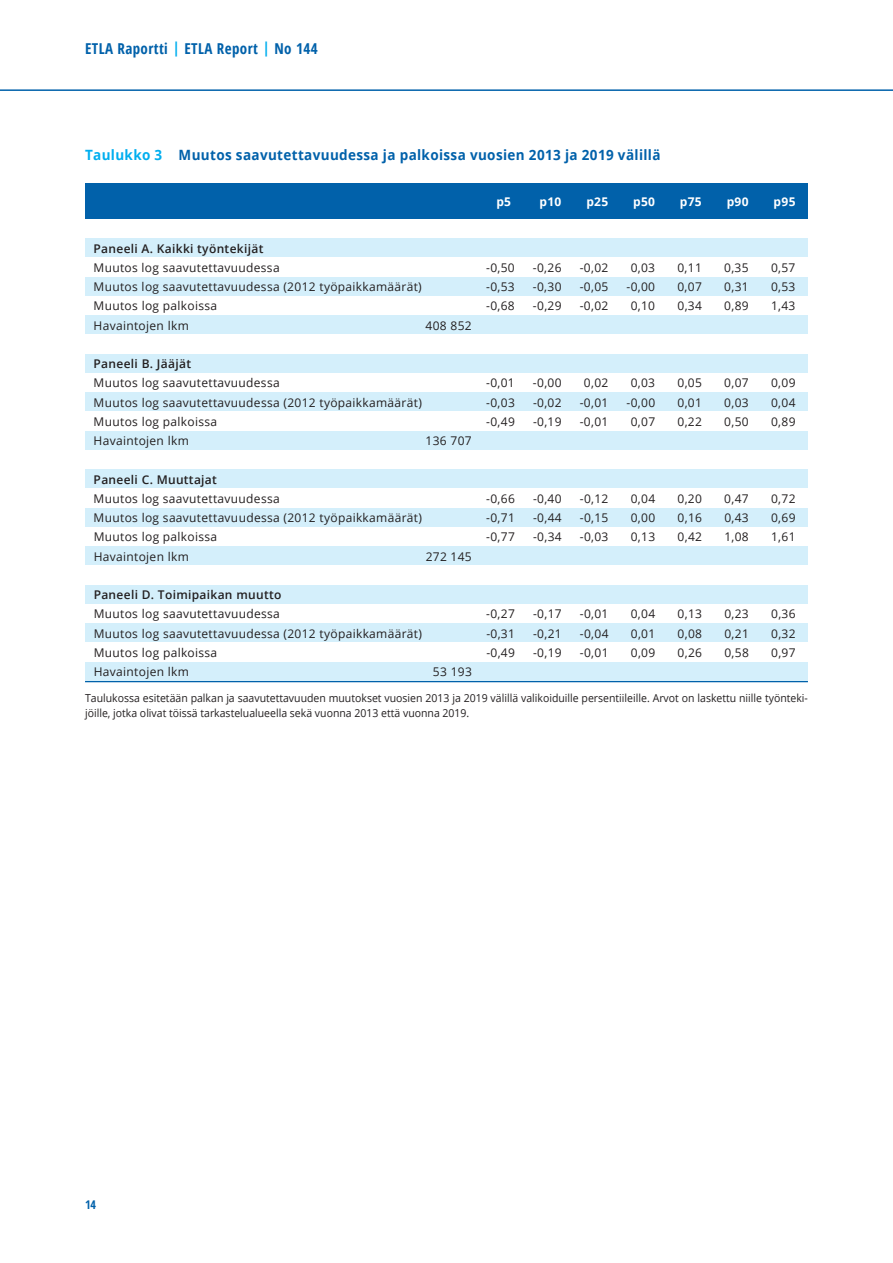
<style>
.page{position:relative;width:893px;height:1263px;background:#fff}
.page>*{position:absolute;margin:0;border:0;box-sizing:border-box;transform-origin:0 0}
.t1{font:700 condensed 15px "Open Sans";letter-spacing:.025em;color:#0161aa}
.t2{font:700 14.1px "Open Sans";letter-spacing:.025em;color:#0161aa;scale:.95 1}
.t3{font:12px "Open Sans";letter-spacing:.025em;color:#231f20}
.t4{font:600 12px "Open Sans";letter-spacing:.025em;color:#231f20}
.t5{font:700 12px "Open Sans";letter-spacing:.025em;color:#fff}
.t6{font:700 condensed 12px "Open Sans";color:#0161aa}
.t7{font:10.95px/15px "Open Sans";color:#231f20;scale:.95 1}
.s1{color:#00aeef}
</style>
<div class="page">
<hr style="left:0;top:89px;width:893px;height:2px;background:#0161aa">
<div style="left:85px;top:392px;width:723px;height:19px;background:#d4effb"></div>
<div style="left:85px;top:431px;width:723px;height:19px;background:#d4effb"></div>
<hr style="left:85px;top:681px;width:723px;height:1px;background:#0161aa">
<div style="left:85px;top:238px;width:723px;height:19px;background:#d4effb"></div>
<div style="left:85px;top:277px;width:723px;height:19px;background:#d4effb"></div>
<div style="left:85px;top:315px;width:723px;height:19px;background:#d4effb"></div>
<div style="left:85px;top:354px;width:723px;height:19px;background:#d4effb"></div>
<div style="left:85px;top:469px;width:723px;height:19px;background:#d4effb"></div>
<div style="left:85px;top:508px;width:723px;height:19px;background:#d4effb"></div>
<div style="left:85px;top:546px;width:723px;height:19px;background:#d4effb"></div>
<div style="left:85px;top:183px;width:723px;height:36px;background:#0161aa"></div>
<div style="left:85px;top:585px;width:723px;height:19px;background:#d4effb"></div>
<div style="left:85px;top:623px;width:723px;height:19px;background:#d4effb"></div>
<div style="left:85px;top:662px;width:723px;height:19px;background:#d4effb"></div>
<p class="t1" style="left:85px;top:38px;width:234px">ETLA Raportti <span class="s1">|</span> ETLA Report <span class="s1">|</span> No 144</p>
<p class="t2" style="left:85px;top:145px;width:607px"><span class="s1">Taulukko 3</span> Muutos saavutettavuudessa ja palkoissa vuosien 2013 ja 2019 välillä</p>
<p class="t5" style="left:496px;top:193px;width:16px">p5</p>
<p class="t5" style="left:540px;top:193px;width:23px">p10</p>
<p class="t5" style="left:586px;top:193px;width:23px">p25</p>
<p class="t5" style="left:633px;top:193px;width:23px">p50</p>
<p class="t5" style="left:680px;top:193px;width:23px">p75</p>
<p class="t5" style="left:727px;top:193px;width:23px">p90</p>
<p class="t5" style="left:774px;top:193px;width:23px">p95</p>
<p class="t4" style="left:94px;top:240px;width:171px">Paneeli A. Kaikki työntekijät</p>
<p class="t3" style="left:94px;top:259px;width:188px">Muutos log saavutettavuudessa</p>
<p class="t3" style="left:486px;top:259px;width:30px">-0,50</p>
<p class="t3" style="left:533px;top:259px;width:30px">-0,26</p>
<p class="t3" style="left:580px;top:259px;width:30px">-0,02</p>
<p class="t3" style="left:631px;top:259px;width:26px">0,03</p>
<p class="t3" style="left:677px;top:259px;width:26px">0,11</p>
<p class="t3" style="left:724px;top:259px;width:26px">0,35</p>
<p class="t3" style="left:771px;top:259px;width:26px">0,57</p>
<p class="t3" style="left:94px;top:279px;width:330px">Muutos log saavutettavuudessa (2012 työpaikkamäärät)</p>
<p class="t3" style="left:486px;top:279px;width:30px">-0,53</p>
<p class="t3" style="left:533px;top:279px;width:30px">-0,30</p>
<p class="t3" style="left:580px;top:279px;width:30px">-0,05</p>
<p class="t3" style="left:626px;top:279px;width:30px">-0,00</p>
<p class="t3" style="left:677px;top:279px;width:26px">0,07</p>
<p class="t3" style="left:724px;top:279px;width:26px">0,31</p>
<p class="t3" style="left:771px;top:279px;width:26px">0,53</p>
<p class="t3" style="left:94px;top:298px;width:125px">Muutos log palkoissa</p>
<p class="t3" style="left:486px;top:298px;width:30px">-0,68</p>
<p class="t3" style="left:533px;top:298px;width:30px">-0,29</p>
<p class="t3" style="left:580px;top:298px;width:30px">-0,02</p>
<p class="t3" style="left:631px;top:298px;width:26px">0,10</p>
<p class="t3" style="left:677px;top:298px;width:26px">0,34</p>
<p class="t3" style="left:724px;top:298px;width:26px">0,89</p>
<p class="t3" style="left:771px;top:298px;width:26px">1,43</p>
<p class="t3" style="left:94px;top:317px;width:97px">Havaintojen lkm</p>
<p class="t3" style="left:426px;top:317px;width:48px">408 852</p>
<p class="t4" style="left:94px;top:356px;width:99px">Paneeli B. Jääjät</p>
<p class="t3" style="left:94px;top:375px;width:188px">Muutos log saavutettavuudessa</p>
<p class="t3" style="left:486px;top:375px;width:30px">-0,01</p>
<p class="t3" style="left:533px;top:375px;width:30px">-0,00</p>
<p class="t3" style="left:584px;top:375px;width:26px">0,02</p>
<p class="t3" style="left:631px;top:375px;width:26px">0,03</p>
<p class="t3" style="left:677px;top:375px;width:26px">0,05</p>
<p class="t3" style="left:724px;top:375px;width:26px">0,07</p>
<p class="t3" style="left:771px;top:375px;width:26px">0,09</p>
<p class="t3" style="left:94px;top:394px;width:330px">Muutos log saavutettavuudessa (2012 työpaikkamäärät)</p>
<p class="t3" style="left:486px;top:394px;width:30px">-0,03</p>
<p class="t3" style="left:533px;top:394px;width:30px">-0,02</p>
<p class="t3" style="left:580px;top:394px;width:30px">-0,01</p>
<p class="t3" style="left:627px;top:394px;width:30px">-0,00</p>
<p class="t3" style="left:677px;top:394px;width:26px">0,01</p>
<p class="t3" style="left:724px;top:394px;width:26px">0,03</p>
<p class="t3" style="left:771px;top:394px;width:26px">0,04</p>
<p class="t3" style="left:94px;top:413px;width:125px">Muutos log palkoissa</p>
<p class="t3" style="left:486px;top:413px;width:30px">-0,49</p>
<p class="t3" style="left:533px;top:413px;width:30px">-0,19</p>
<p class="t3" style="left:580px;top:413px;width:30px">-0,01</p>
<p class="t3" style="left:631px;top:413px;width:26px">0,07</p>
<p class="t3" style="left:677px;top:413px;width:26px">0,22</p>
<p class="t3" style="left:724px;top:413px;width:26px">0,50</p>
<p class="t3" style="left:771px;top:413px;width:26px">0,89</p>
<p class="t3" style="left:94px;top:433px;width:97px">Havaintojen lkm</p>
<p class="t3" style="left:426px;top:433px;width:48px">136 707</p>
<p class="t4" style="left:94px;top:471px;width:125px">Paneeli C. Muuttajat</p>
<p class="t3" style="left:94px;top:490px;width:188px">Muutos log saavutettavuudessa</p>
<p class="t3" style="left:486px;top:490px;width:30px">-0,66</p>
<p class="t3" style="left:533px;top:490px;width:30px">-0,40</p>
<p class="t3" style="left:580px;top:490px;width:30px">-0,12</p>
<p class="t3" style="left:631px;top:490px;width:26px">0,04</p>
<p class="t3" style="left:677px;top:490px;width:26px">0,20</p>
<p class="t3" style="left:724px;top:490px;width:26px">0,47</p>
<p class="t3" style="left:771px;top:490px;width:26px">0,72</p>
<p class="t3" style="left:94px;top:510px;width:330px">Muutos log saavutettavuudessa (2012 työpaikkamäärät)</p>
<p class="t3" style="left:486px;top:510px;width:30px">-0,71</p>
<p class="t3" style="left:533px;top:510px;width:30px">-0,44</p>
<p class="t3" style="left:580px;top:510px;width:30px">-0,15</p>
<p class="t3" style="left:631px;top:510px;width:26px">0,00</p>
<p class="t3" style="left:678px;top:510px;width:26px">0,16</p>
<p class="t3" style="left:724px;top:510px;width:26px">0,43</p>
<p class="t3" style="left:771px;top:510px;width:26px">0,69</p>
<p class="t3" style="left:94px;top:529px;width:125px">Muutos log palkoissa</p>
<p class="t3" style="left:486px;top:529px;width:30px">-0,77</p>
<p class="t3" style="left:533px;top:529px;width:30px">-0,34</p>
<p class="t3" style="left:580px;top:529px;width:30px">-0,03</p>
<p class="t3" style="left:631px;top:529px;width:26px">0,13</p>
<p class="t3" style="left:678px;top:529px;width:26px">0,42</p>
<p class="t3" style="left:724px;top:529px;width:26px">1,08</p>
<p class="t3" style="left:771px;top:529px;width:26px">1,61</p>
<p class="t3" style="left:94px;top:548px;width:97px">Havaintojen lkm</p>
<p class="t3" style="left:426px;top:548px;width:48px">272 145</p>
<p class="t4" style="left:94px;top:587px;width:189px">Paneeli D. Toimipaikan muutto</p>
<p class="t3" style="left:94px;top:606px;width:188px">Muutos log saavutettavuudessa</p>
<p class="t3" style="left:486px;top:606px;width:30px">-0,27</p>
<p class="t3" style="left:533px;top:606px;width:30px">-0,17</p>
<p class="t3" style="left:580px;top:606px;width:30px">-0,01</p>
<p class="t3" style="left:631px;top:606px;width:26px">0,04</p>
<p class="t3" style="left:678px;top:606px;width:26px">0,13</p>
<p class="t3" style="left:724px;top:606px;width:26px">0,23</p>
<p class="t3" style="left:771px;top:606px;width:26px">0,36</p>
<p class="t3" style="left:94px;top:625px;width:330px">Muutos log saavutettavuudessa (2012 työpaikkamäärät)</p>
<p class="t3" style="left:486px;top:625px;width:30px">-0,31</p>
<p class="t3" style="left:533px;top:625px;width:30px">-0,21</p>
<p class="t3" style="left:580px;top:625px;width:30px">-0,04</p>
<p class="t3" style="left:631px;top:625px;width:26px">0,01</p>
<p class="t3" style="left:678px;top:625px;width:26px">0,08</p>
<p class="t3" style="left:724px;top:625px;width:26px">0,21</p>
<p class="t3" style="left:771px;top:625px;width:26px">0,32</p>
<p class="t3" style="left:94px;top:644px;width:125px">Muutos log palkoissa</p>
<p class="t3" style="left:486px;top:644px;width:30px">-0,49</p>
<p class="t3" style="left:533px;top:644px;width:30px">-0,19</p>
<p class="t3" style="left:580px;top:644px;width:30px">-0,01</p>
<p class="t3" style="left:631px;top:644px;width:26px">0,09</p>
<p class="t3" style="left:678px;top:644px;width:26px">0,26</p>
<p class="t3" style="left:724px;top:644px;width:26px">0,58</p>
<p class="t3" style="left:771px;top:644px;width:26px">0,97</p>
<p class="t3" style="left:94px;top:664px;width:97px">Havaintojen lkm</p>
<p class="t3" style="left:433px;top:664px;width:40px">53 193</p>
<p class="t7" style="left:85px;top:690px;width:762px">Taulukossa esitetään palkan ja saavutettavuuden muutokset vuosien 2013 ja 2019 välillä valikoiduille persentiileille. Arvot on laskettu niille työnteki&shy;jöille, jotka olivat töissä tarkastelualueella sekä vuonna 2013 että vuonna 2019.</p>
<p class="t6" style="left:85px;top:1196px;width:13px">14</p>
</div>
